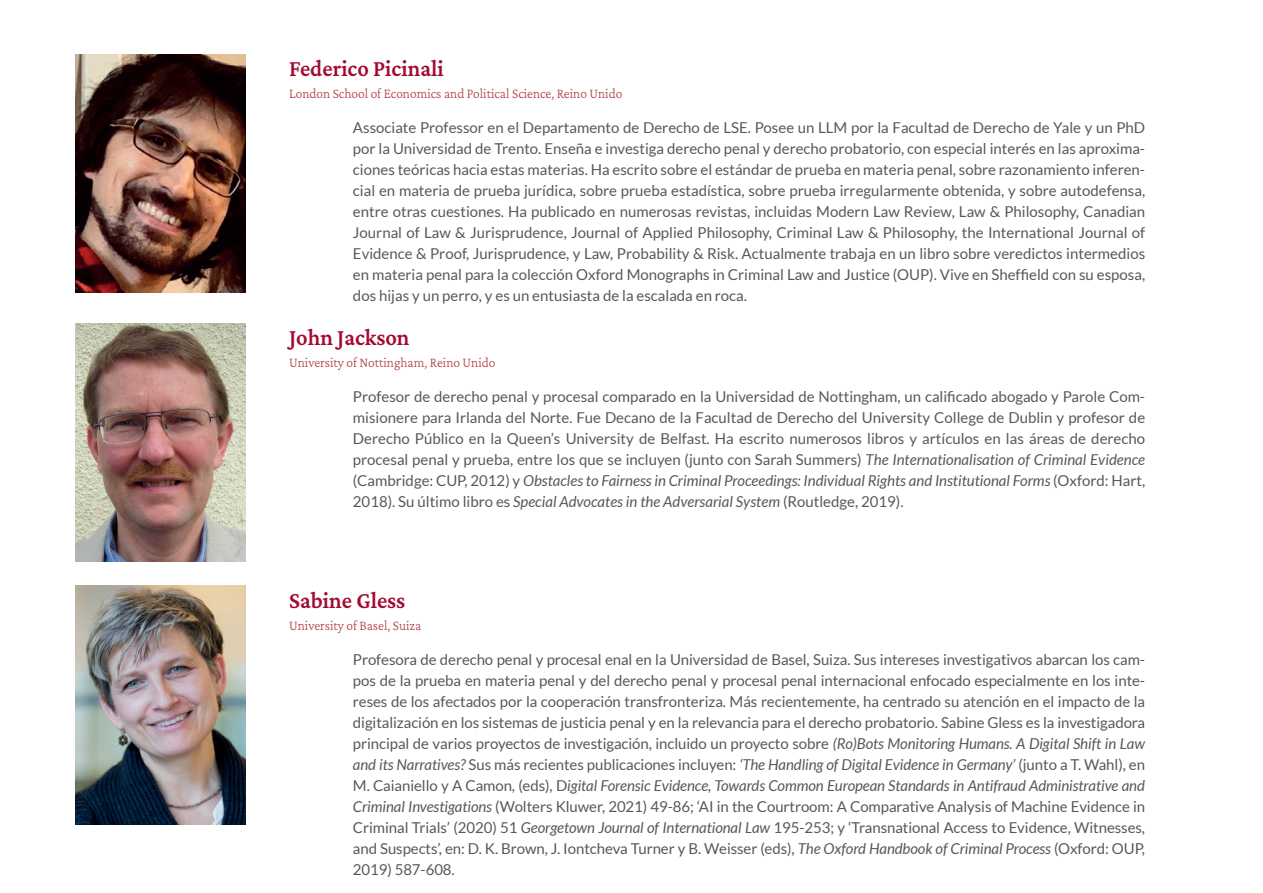
<style>
.page{position:relative;width:1263px;height:893px;background:#fff}
.page>*{position:absolute;margin:0;border:0;box-sizing:border-box;transform-origin:0 0}
.t1{font:600 24px "Crimson Pro";color:#a30a32;scale:.94 1}
.t2{font:15px/21px "Lato";color:#57585a;text-align:justify}
.t3{font:300 14.4px "Crimson Pro";color:#b3434b;scale:.94 1}
.s1{font-style:italic}
</style>
<div class="page">
<img style="left:75px;top:54px;width:170px;height:238px">
<img style="left:75px;top:323px;width:170px;height:238px">
<img style="left:75px;top:586px;width:170px;height:238px">
<h1 class="t1" style="left:289px;top:52px;width:166px">Federico Picinali</h1>
<p class="t3" style="left:289px;top:84px;width:356px">London School of Economics and Political Science, Reino Unido</p>
<p class="t2" style="left:353px;top:117px;width:794px">Associate Professor en el Departamento de Derecho de LSE. Posee un LLM por la Facultad de Derecho de Yale y un PhD por la Universidad de Trento. Enseña e investiga derecho penal y derecho probatorio, con especial interés en las aproxima&shy;ciones teóricas hacia estas materias. Ha escrito sobre el estándar de prueba en materia penal, sobre razonamiento inferen&shy;cial en materia de prueba jurídica, sobre prueba estadística, sobre prueba irregularmente obtenida, y sobre autodefensa, entre otras cuestiones. Ha publicado en numerosas revistas, incluidas Modern Law Review, Law &amp; Philosophy, Canadian Journal of Law &amp; Jurisprudence, Journal of Applied Philosophy, Criminal Law &amp; Philosophy, the International Journal of Evidence &amp; Proof, Jurisprudence, y Law, Probability &amp; Risk. Actualmente trabaja en un libro sobre veredictos intermedios en materia penal para la colección Oxford Monographs in Criminal Law and Justice (OUP). Vive en Sheffield con su esposa, dos hijas y un perro, y es un entusiasta de la escalada en roca.</p>
<h1 class="t1" style="left:289px;top:322px;width:130px">John Jackson</h1>
<p class="t3" style="left:289px;top:353px;width:221px">University of Nottingham, Reino Unido</p>
<p class="t2" style="left:353px;top:386px;width:794px">Profesor de derecho penal y procesal comparado en la Universidad de Nottingham, un calificado abogado y Parole Com&shy;misionere para Irlanda del Norte. Fue Decano de la Facultad de Derecho del University College de Dublin y profesor de Derecho Público en la Queen’s University de Belfast. Ha escrito numerosos libros y artículos en las áreas de derecho procesal penal y prueba, entre los que se incluyen (junto con Sarah Summers) <span class="s1">The Internationalisation of Criminal Evidence </span>(Cambridge: CUP, 2012) y <span class="s1">Obstacles to Fairness in Criminal Proceedings: Individual Rights and Institutional Forms</span> (Oxford: Hart, 2018). Su último libro es <span class="s1">Special Advocates in the Adversarial System</span> (Routledge, 2019).</p>
<h1 class="t1" style="left:289px;top:584px;width:125px">Sabine Gless</h1>
<p class="t3" style="left:289px;top:616px;width:142px">University of Basel, Suiza</p>
<p class="t2" style="left:353px;top:649px;width:794px">Profesora de derecho penal y procesal enal en la Universidad de Basel, Suiza. Sus intereses investigativos abarcan los cam&shy;pos de la prueba en materia penal y del derecho penal y procesal penal internacional enfocado especialmente en los inte&shy;reses de los afectados por la cooperación transfronteriza. Más recientemente, ha centrado su atención en el impacto de la digitalización en los sistemas de justicia penal y en la relevancia para el derecho probatorio. Sabine Gless es la investigadora principal de varios proyectos de investigación, incluido un proyecto sobre <span class="s1">(Ro)Bots Monitoring Humans. A Digital Shift in Law and its Narratives?</span> Sus más recientes publicaciones incluyen: <span class="s1">‘The Handling of Digital Evidence in Germany’</span> (junto a T. Wahl), en M. Caianiello y A Camon, (eds), D<span class="s1">igital Forensic Evidence, Towards Common European Standards in Antifraud Administrative and Criminal Investigations</span> (Wolters Kluwer, 2021) 49-86; ‘AI in the Courtroom: A Comparative Analysis of Machine Evidence in Criminal Trials’ (2020) 51 <span class="s1">Georgetown Journal of International Law</span> 195-253; y ‘Transnational Access to Evidence, Witnesses, and Suspects’, en: D. K. Brown, J. Iontcheva Turner y B. Weisser (eds), <span class="s1">The Oxford Handbook of Criminal Process</span> (Oxford: OUP, 2019) 587-608.</p>
</div>
